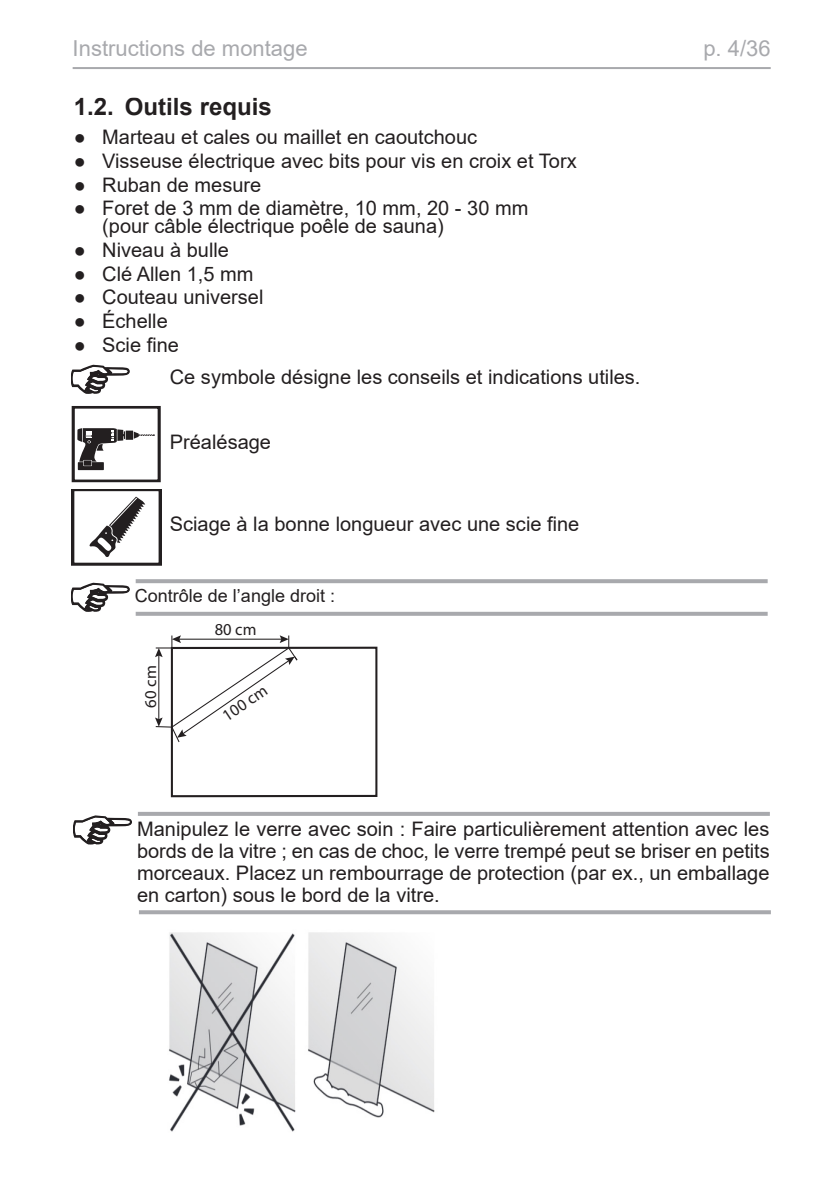
<style>
.page{position:relative;width:840px;height:1191px;background:#fff}
.page>*{position:absolute;margin:0;border:0;box-sizing:border-box;transform-origin:0 0}
.t1{font:700 24px "Arial";color:#231f20}
.t2{font:22px "Arial";color:#a8a9ad}
.t3{font:20px/22px "Arial";color:#231f20;text-align:justify}
.t4{font:18px "Arial";color:#231f20}
.t5{font:16.8px "Myriad Pro";color:#231f20}
.t6{font:16.6px "Myriad Pro";color:#231f20}
.t7{font:16.4px "Myriad Pro";color:#231f20}
</style>
<div class="page">
<hr style="left:73px;top:67px;width:697px;height:2px;background:#a8a9ad">
<svg style="left:71px;top:489px;width:90px;height:77px"></svg>
<div style="left:72px;top:406px;width:88px;height:76px;border:3px solid #231f20"></div>
<svg style="left:77px;top:428px;width:78px;height:42px"></svg>
<svg style="left:71px;top:365px;width:59px;height:29px"></svg>
<div style="left:171px;top:646px;width:206px;height:151px;border:2px solid #231f20"></div>
<svg style="left:155px;top:635px;width:143px;height:108px"></svg>
<svg style="left:136px;top:579px;width:631px;height:4px;background:#acadb0"></svg>
<svg style="left:136px;top:612px;width:631px;height:4px;background:#acadb0"></svg>
<svg style="left:72px;top:582px;width:58px;height:30px"></svg>
<hr style="left:138px;top:812px;width:631px;height:4px;background:#a8a9ad">
<svg style="left:139px;top:910px;width:631px;height:4px;background:#adaeb2"></svg>
<svg style="left:74px;top:815px;width:58px;height:29px"></svg>
<img style="left:169px;top:932px;width:266px;height:200px">
<p class="t2" style="left:73px;top:33px;width:236px">Instructions de montage</p>
<p class="t2" style="left:703px;top:33px;width:69px">p. 4/36</p>
<p class="t1" style="left:74px;top:90px;width:199px">1.2. Outils requis</p>
<p class="t3" style="left:74px;top:126px;width:404px">● Marteau et cales ou maillet en caoutchouc</p>
<p class="t3" style="left:74px;top:150px;width:504px">● Visseuse électrique avec bits pour vis en croix et Torx</p>
<p class="t3" style="left:74px;top:174px;width:189px">● Ruban de mesure</p>
<p class="t3" style="left:102px;top:199px;width:427px;line-height:18px;text-indent:-28px">● Foret de 3 mm de diamètre, 10 mm, 20 - 30 mm (pour câble électrique poêle de sauna)</p>
<p class="t3" style="left:74px;top:239px;width:157px">● Niveau à bulle</p>
<p class="t3" style="left:74px;top:263px;width:181px">● Clé Allen 1,5 mm</p>
<p class="t3" style="left:74px;top:286px;width:191px">● Couteau universel</p>
<p class="t3" style="left:74px;top:310px;width:95px">● Échelle</p>
<p class="t3" style="left:74px;top:334px;width:107px">● Scie fine</p>
<p class="t3" style="left:170px;top:366px;width:472px">Ce symbole désigne les conseils et indications utiles.</p>
<p class="t3" style="left:170px;top:431px;width:103px">Préalésage</p>
<p class="t3" style="left:170px;top:513px;width:411px">Sciage à la bonne longueur avec une scie fine</p>
<p class="t4" style="left:135px;top:583px;width:202px">Contrôle de l’angle droit :</p>
<p class="t7" style="left:140px;top:707px;width:44px;rotate:-90deg">60 cm</p>
<p class="t5" style="left:215px;top:619px;width:43px">80 cm</p>
<p class="t6" style="left:218px;top:708px;width:52px;rotate:-34deg">100 cm</p>
<p class="t3" style="left:137px;top:818px;width:634px">Manipulez le verre avec soin : Faire particulièrement attention avec les bords de la vitre ; en cas de choc, le verre trempé peut se briser en petits morceaux. Placez un rembourrage de protection (par ex., un emballage en carton) sous le bord de la vitre.</p>
</div>
